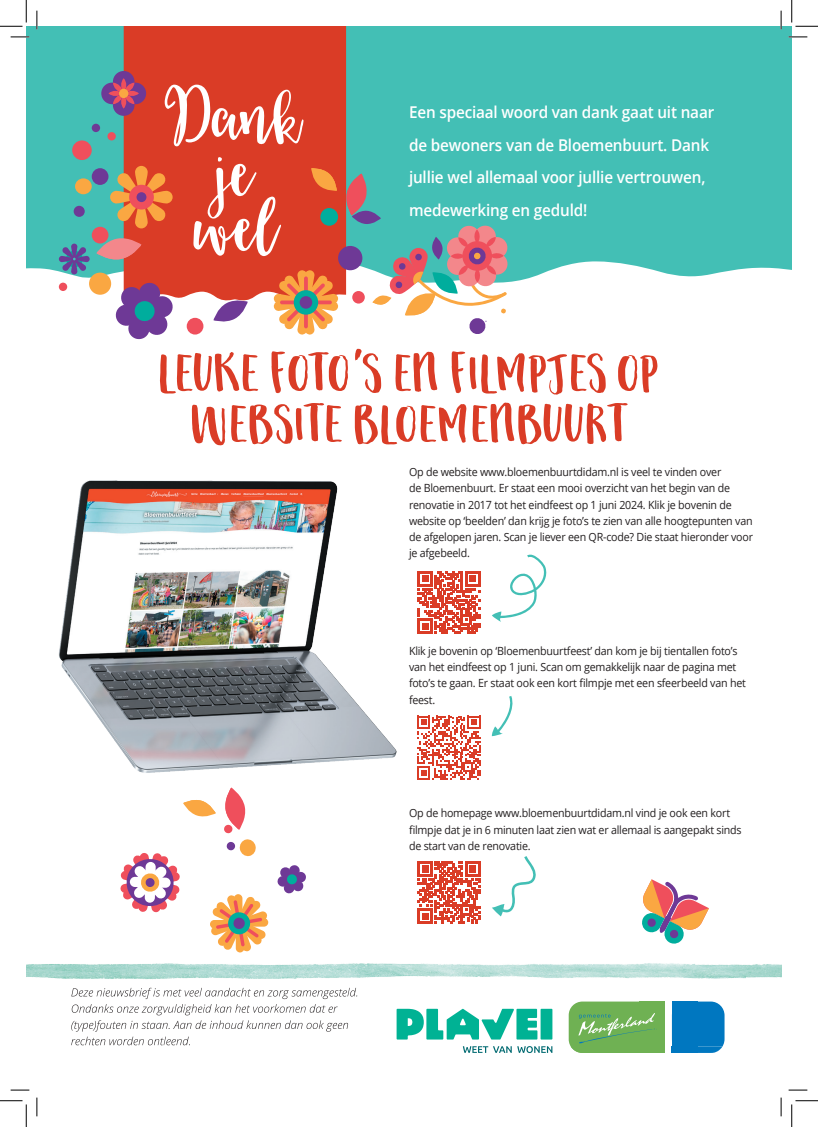
<style>
.page{position:relative;width:818px;height:1127px;background:#fff}
.page>*{position:absolute;margin:0;border:0;box-sizing:border-box;transform-origin:0 0}
.t1{font:96.25px "Fontbox Biscuit Base";color:#fff}
.t2{font:73.5px "Fontbox Gojiberries";color:#da3c26}
.t3{font:600 16.25px/32.5px "Open Sans";letter-spacing:-.01em;color:#fff;scale:.94 1}
.t4{font:11.25px/16.2px "Open Sans";letter-spacing:-.02em;color:#231f20;scale:.95 1}
</style>
<div class="page">
<img style="left:59px;top:480px;width:434px;height:393px">
<div style="left:26px;top:26px;width:766px;height:258px;background:#43bfb5"></div>
<div style="left:540px;top:1008px;width:12px;height:31px;background:#00b294"></div>
<svg style="left:463px;top:1046px;width:89px;height:6px"></svg>
<svg style="left:397px;top:1008px;width:140px;height:31px"></svg>
<div style="left:672px;top:1001px;width:52px;height:51px;background:#0077c0;border-radius:14px"></div>
<div style="left:569px;top:1001px;width:95px;height:51px;background:#6fb153;border-radius:14px"></div>
<div style="left:639px;top:1001px;width:25px;height:51px;background:#6fb153"></div>
<div style="left:672px;top:1001px;width:25px;height:51px;background:#0077c0"></div>
<svg style="left:578px;top:1013px;width:79px;height:29px"></svg>
<img style="left:698px;top:1046px;width:24px;height:6px">
<img style="left:571px;top:1046px;width:8px;height:6px">
<svg style="left:71px;top:987px;width:286px;height:57px"></svg>
<img style="left:26px;top:963px;width:755px;height:17px">
<div style="left:124px;top:26px;width:222px;height:274px;background:#da3c26"></div>
<div style="left:92px;top:168px;width:16px;height:17px;background:#6e3996;border-radius:50%"></div>
<div style="left:92px;top:124px;width:8px;height:8px;background:#6e3996;border-radius:50%"></div>
<div style="left:338px;top:246px;width:24px;height:24px;background:#6e3996;border-radius:50%"></div>
<div style="left:89px;top:272px;width:22px;height:23px;background:#faa742;border-radius:50%"></div>
<div style="left:74px;top:206px;width:11px;height:11px;background:#6e3996;border-radius:50%"></div>
<div style="left:75px;top:178px;width:17px;height:16px;background:#faa742;border-radius:50%"></div>
<div style="left:72px;top:140px;width:20px;height:20px;background:#ef4f5c;border-radius:50%"></div>
<div style="left:92px;top:227px;width:16px;height:16px;background:#ef4f5c;border-radius:50%"></div>
<div style="left:187px;top:318px;width:16px;height:16px;background:#ef4f5c;border-radius:50%"></div>
<div style="left:107px;top:132px;width:9px;height:8px;background:#ef4f5c;border-radius:50%"></div>
<div style="left:59px;top:282px;width:8px;height:9px;background:#ef4f5c;border-radius:50%"></div>
<div style="left:320px;top:208px;width:18px;height:18px;background:#00ad9d;border-radius:50%"></div>
<div style="left:113px;top:71px;width:21px;height:22px;background:#6e3996;border-radius:50%"></div>
<div style="left:113px;top:94px;width:21px;height:22px;background:#6e3996;border-radius:50%"></div>
<div style="left:124px;top:83px;width:22px;height:21px;background:#6e3996;border-radius:50%"></div>
<div style="left:101px;top:83px;width:22px;height:21px;background:#6e3996;border-radius:50%"></div>
<svg style="left:108px;top:78px;width:31px;height:31px"></svg>
<div style="left:119px;top:89px;width:9px;height:9px;background:#faa742;border-radius:50%"></div>
<svg style="left:274px;top:270px;width:64px;height:65px"></svg>
<div style="left:294px;top:290px;width:24px;height:24px;background:#00ad9d;border-radius:50%"></div>
<div style="left:300px;top:296px;width:12px;height:12px;background:#6e3996;border-radius:50%"></div>
<svg style="left:210px;top:894px;width:58px;height:58px"></svg>
<svg style="left:110px;top:166px;width:63px;height:62px;background:#cf824a"></svg>
<div style="left:129px;top:185px;width:25px;height:24px;background:#ef4f5c;border-radius:50%"></div>
<div style="left:137px;top:192px;width:9px;height:10px;background:#6e3996;border-radius:50%"></div>
<svg style="left:115px;top:281px;width:59px;height:59px"></svg>
<svg style="left:59px;top:243px;width:31px;height:31px"></svg>
<svg style="left:96px;top:236px;width:45px;height:25px"></svg>
<svg style="left:213px;top:298px;width:35px;height:24px"></svg>
<svg style="left:311px;top:167px;width:26px;height:24px"></svg>
<svg style="left:344px;top:173px;width:165px;height:161px"></svg>
<svg style="left:492px;top:554px;width:55px;height:68px"></svg>
<svg style="left:492px;top:695px;width:21px;height:41px"></svg>
<svg style="left:418px;top:571px;width:62px;height:62px"></svg>
<svg style="left:417px;top:715px;width:64px;height:64px"></svg>
<svg style="left:418px;top:861px;width:62px;height:62px"></svg>
<svg style="left:642px;top:879px;width:67px;height:65px"></svg>
<svg style="left:120px;top:852px;width:60px;height:60px"></svg>
<svg style="left:223px;top:787px;width:33px;height:69px"></svg>
<svg style="left:183px;top:797px;width:33px;height:21px"></svg>
<svg style="left:492px;top:855px;width:44px;height:61px"></svg>
<svg style="left:277px;top:864px;width:29px;height:29px"></svg>
<svg style="left:11px;top:36px;width:18px;height:2px"></svg>
<svg style="left:788px;top:36px;width:19px;height:2px"></svg>
<svg style="left:11px;top:1089px;width:18px;height:1px"></svg>
<svg style="left:788px;top:1089px;width:19px;height:1px"></svg>
<svg style="left:36px;top:11px;width:2px;height:18px"></svg>
<svg style="left:36px;top:1097px;width:2px;height:18px"></svg>
<svg style="left:780px;top:11px;width:2px;height:18px"></svg>
<svg style="left:780px;top:1097px;width:2px;height:18px"></svg>
<svg style="left:0;top:0;width:27px;height:27px"></svg>
<svg style="left:0;top:1100px;width:27px;height:26px"></svg>
<svg style="left:791px;top:0;width:27px;height:27px"></svg>
<svg style="left:791px;top:1100px;width:27px;height:26px"></svg>
<div style="left:193px;top:157px;width:89px;height:99px;background:#da3c26"></div>
<h1 class="t1" style="left:165px;top:65px;width:138px;rotate:-1deg">Dank</h1>
<h3 class="t3" style="left:409px;top:96px;width:326px">Een speciaal woord van dank gaat uit naar de bewoners van de Bloemenbuurt. Dank jullie wel allemaal voor jullie vertrouwen, medewerking en geduld!</h3>
<h2 class="t2" style="left:158px;top:340px;width:503px">Leuke foto's en filmpjes op</h2>
<h2 class="t2" style="left:191px;top:391px;width:438px">website Bloemenbuurt</h2>
<p class="t4" style="left:409px;top:463px;width:364px">Op de website www.bloemenbuurtdidam.nl is veel te vinden over<br>de Bloemenbuurt. Er staat een mooi overzicht van het begin van de renovatie in 2017 tot het eindfeest op 1 juni 2024. Klik je bovenin de website op ‘beelden’ dan krijg je foto’s te zien van alle hoogtepunten van de afgelopen jaren. Scan je liever een QR-code? Die staat hieronder voor je afgebeeld.</p>
<p class="t4" style="left:409px;top:642px;width:356px">Klik je bovenin op ‘Bloemenbuurtfeest’ dan kom je bij tientallen foto’s van het eindfeest op 1 juni. Scan om gemakkelijk naar de pagina met foto’s te gaan. Er staat ook een kort filmpje met een sfeerbeeld van het feest.</p>
<p class="t4" style="left:409px;top:804px;width:352px">Op de homepage www.bloemenbuurtdidam.nl vind je ook een kort filmpje dat je in 6 minuten laat zien wat er allemaal is aangepakt sinds de start van de renovatie.</p>
</div>
